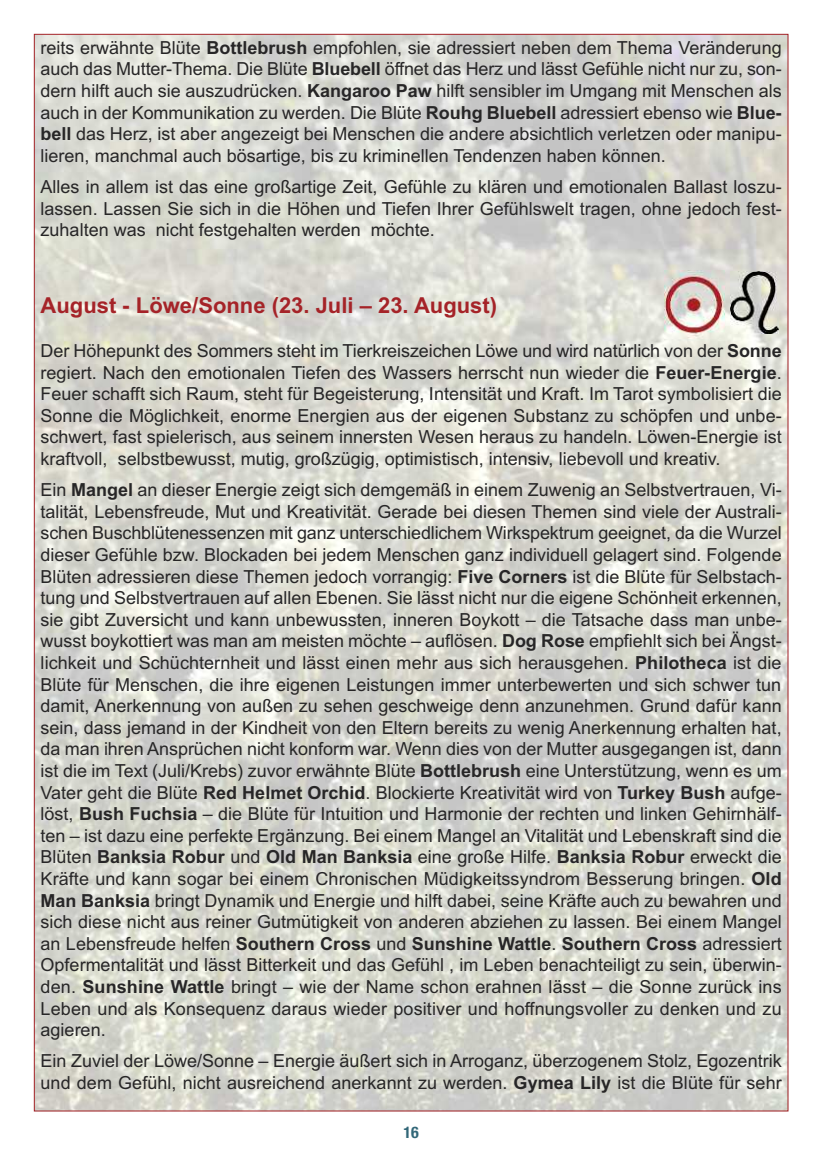
<style>
.page{position:relative;width:828px;height:1168px;background:#fff}
.page>*{position:absolute;margin:0;border:0;box-sizing:border-box;transform-origin:0 0}
.t1{font:700 22px "Arial";color:#a52328}
.t2{font:18px/21.6px "Arial";color:#272627;text-align:justify}
.t3{font:700 condensed 16px "Helvetica Neue LT";color:#326778}
.s1{font-weight:700}
</style>
<div class="page">
<img style="left:36px;top:36px;width:750px;height:1073px">
<img style="left:665px;top:271px;width:59px;height:68px">
<img style="left:730px;top:272px;width:48px;height:61px">
<p class="t2" style="left:41px;top:37px;width:742px">reits erwähnte Blüte <span class="s1">Bottlebrush</span> empfohlen, sie adressiert neben dem Thema Veränderung auch das Mutter-Thema. Die Blüte <span class="s1">Bluebell</span> öffnet das Herz und lässt Gefühle nicht nur zu, son&shy;dern hilft auch sie auszudrücken. <span class="s1">Kangaroo Paw</span> hilft sensibler im Umgang mit Menschen als auch in der Kommunikation zu werden. Die Blüte <span class="s1">Rouhg Bluebell</span> adressiert ebenso wie <span class="s1">Blue&shy;bell</span> das Herz, ist aber angezeigt bei Menschen die andere absichtlich verletzen oder manipu&shy;lieren, manchmal auch bösartige, bis zu kriminellen Tendenzen haben können.</p>
<p class="t2" style="left:41px;top:176px;width:742px">Alles in allem ist das eine großartige Zeit, Gefühle zu klären und emotionalen Ballast loszu&shy;lassen. Lassen Sie sich in die Höhen und Tiefen Ihrer Gefühlswelt tragen, ohne jedoch fest&shy;zuhalten was nicht festgehalten werden möchte.</p>
<p class="t1" style="left:41px;top:292px;width:458px">August - Löwe/Sonne (23. Juli – 23. August)</p>
<p class="t2" style="left:41px;top:340px;width:742px">Der Höhepunkt des Sommers steht im Tierkreiszeichen Löwe und wird natürlich von der <span class="s1">Sonne </span>regiert. Nach den emotionalen Tiefen des Wassers herrscht nun wieder die <span class="s1">Feuer-Energie</span>.<br>Feuer schafft sich Raum, steht für Begeisterung, Intensität und Kraft. Im Tarot symbolisiert die Sonne die Möglichkeit, enorme Energien aus der eigenen Substanz zu schöpfen und unbe&shy;schwert, fast spielerisch, aus seinem innersten Wesen heraus zu handeln. Löwen-Energie ist kraftvoll, selbstbewusst, mutig, großzügig, optimistisch, intensiv, liebevoll und kreativ.</p>
<p class="t2" style="left:41px;top:479px;width:742px">Ein <span class="s1">Mangel</span> an dieser Energie zeigt sich demgemäß in einem Zuwenig an Selbstvertrauen, Vi&shy;talität, Lebensfreude, Mut und Kreativität. Gerade bei diesen Themen sind viele der Australi&shy;schen Buschblütenessenzen mit ganz unterschiedlichem Wirkspektrum geeignet, da die Wurzel dieser Gefühle bzw. Blockaden bei jedem Menschen ganz individuell gelagert sind. Folgende Blüten adressieren diese Themen jedoch vorrangig: <span class="s1">Five Corners</span> ist die Blüte für Selbstach&shy;tung und Selbstvertrauen auf allen Ebenen. Sie lässt nicht nur die eigene Schönheit erkennen, sie gibt Zuversicht und kann unbewussten, inneren Boykott – die Tatsache dass man unbe&shy;wusst boykottiert was man am meisten möchte – auflösen. <span class="s1">Dog Rose</span> empfiehlt sich bei Ängst&shy;lichkeit und Schüchternheit und lässt einen mehr aus sich herausgehen. <span class="s1">Philotheca</span> ist die Blüte für Menschen, die ihre eigenen Leistungen immer unterbewerten und sich schwer tun damit, Anerkennung von außen zu sehen geschweige denn anzunehmen. Grund dafür kann sein, dass jemand in der Kindheit von den Eltern bereits zu wenig Anerkennung erhalten hat, da man ihren Ansprüchen nicht konform war. Wenn dies von der Mutter ausgegangen ist, dann ist die im Text (Juli/Krebs) zuvor erwähnte Blüte <span class="s1">Bottlebrush</span> eine Unterstützung, wenn es um Vater geht die Blüte <span class="s1">Red Helmet Orchid</span>. Blockierte Kreativität wird von <span class="s1">Turkey Bush</span> aufge&shy;löst, <span class="s1">Bush Fuchsia</span> – die Blüte für Intuition und Harmonie der rechten und linken Gehirnhälf&shy;ten – ist dazu eine perfekte Ergänzung. Bei einem Mangel an Vitalität und Lebenskraft sind die Blüten <span class="s1">Banksia Robur</span> und <span class="s1">Old Man Banksia</span> eine große Hilfe. <span class="s1">Banksia Robur</span> erweckt die Kräfte und kann sogar bei einem Chronischen Müdigkeitssyndrom Besserung bringen. <span class="s1">Old Man Banksia</span> bringt Dynamik und Energie und hilft dabei, seine Kräfte auch zu bewahren und sich diese nicht aus reiner Gutmütigkeit von anderen abziehen zu lassen. Bei einem Mangel an Lebensfreude helfen <span class="s1">Southern Cross</span> und <span class="s1">Sunshine Wattle</span>. <span class="s1">Southern Cross</span> adressiert Opfermentalität und lässt Bitterkeit und das Gefühl , im Leben benachteiligt zu sein, überwin&shy;den. <span class="s1">Sunshine Wattle</span> bringt – wie der Name schon erahnen lässt – die Sonne zurück ins Leben und als Konsequenz daraus wieder positiver und hoffnungsvoller zu denken und zu agieren.</p>
<p class="t2" style="left:41px;top:1050px;width:742px">Ein Zuviel der Löwe/Sonne – Energie äußert sich in Arroganz, überzogenem Stolz, Egozentrik und dem Gefühl, nicht ausreichend anerkannt zu werden. <span class="s1">Gymea Lily</span> ist die Blüte für sehr</p>
<p class="t3" style="left:403px;top:1123px;width:17px">16</p>
</div>
